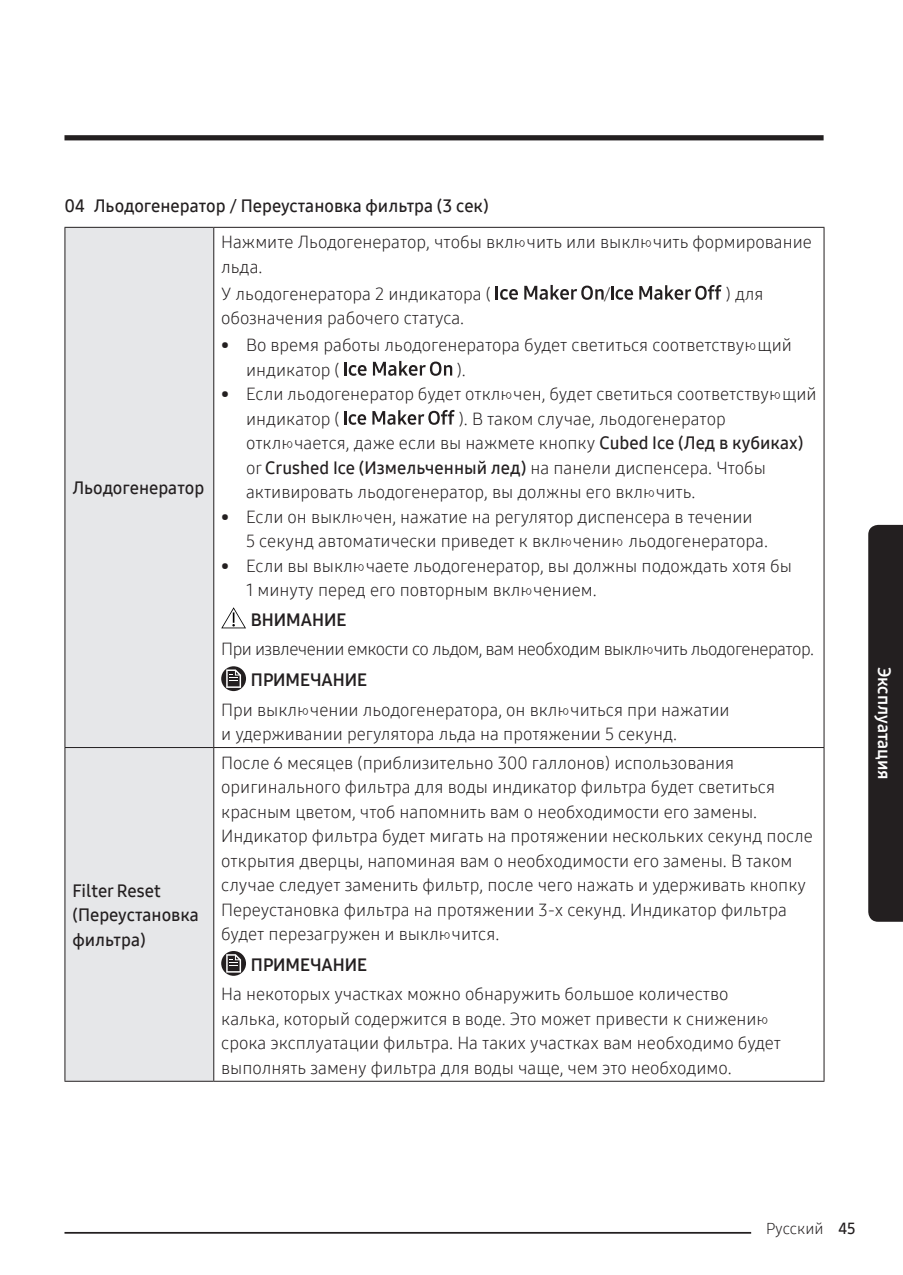
<style>
.page{position:relative;width:903px;height:1275px;background:#fff}
.page>*{position:absolute;margin:0;border:0;box-sizing:border-box;transform-origin:0 0}
.t1{font:17.5px/24.5px "Samsung One 300";color:#231f20}
.t2{font:17.5px/24.5px "Samsung One 600";color:#231f20}
.t3{font:17.5px "Samsung One 300";letter-spacing:-.03em;color:#231f20}
.DL_DT_Icon{font:17.5px "Samsung One 700";color:#231f20}
.Sidebar{font:17.5px "Samsung One 700";color:#fff}
.t4{font:15.75px "Samsung One 300";color:#231f20}
.s1{font-family:"Samsung One 600"}
</style>
<div class="page">
<div style="left:64px;top:135px;width:759px;height:5px;background:#231f20"></div>
<hr style="left:64px;top:1232px;width:759px;height:2px;background:#231f20">
<div style="left:751px;top:1219px;width:87px;height:17px;background:#fff"></div>
<div style="left:868px;top:525px;width:35px;height:397px;background:#231f20"></div>
<div style="left:65px;top:228px;width:148px;height:853px;background:#e6e7e9"></div>
<hr style="left:64px;top:227px;width:150px;height:1px;background:#231f20">
<hr style="left:64px;top:228px;width:1px;height:519px;background:#231f20">
<hr style="left:214px;top:227px;width:610px;height:1px;background:#231f20">
<hr style="left:213px;top:228px;width:1px;height:519px;background:#231f20">
<hr style="left:823px;top:228px;width:1px;height:519px;background:#231f20">
<hr style="left:64px;top:747px;width:150px;height:1px;background:#231f20">
<hr style="left:64px;top:748px;width:1px;height:333px;background:#231f20">
<hr style="left:214px;top:747px;width:610px;height:1px;background:#231f20">
<hr style="left:213px;top:748px;width:1px;height:333px;background:#231f20">
<hr style="left:823px;top:748px;width:1px;height:333px;background:#231f20">
<hr style="left:64px;top:1081px;width:150px;height:1px;background:#231f20">
<hr style="left:214px;top:1081px;width:610px;height:1px;background:#231f20">
<hr style="left:495px;top:286px;width:3px;height:14px;background:#231f20">
<svg style="left:500px;top:289px;width:18px;height:11px"></svg>
<svg style="left:524px;top:285px;width:80px;height:15px"></svg>
<svg style="left:611px;top:286px;width:22px;height:14px"></svg>
<svg style="left:639px;top:285px;width:82px;height:15px"></svg>
<svg style="left:344px;top:362px;width:23px;height:14px"></svg>
<svg style="left:373px;top:361px;width:79px;height:15px"></svg>
<svg style="left:344px;top:411px;width:22px;height:14px"></svg>
<svg style="left:372px;top:410px;width:82px;height:15px"></svg>
<svg style="left:221px;top:607px;width:25px;height:21px"></svg>
<svg style="left:221px;top:666px;width:25px;height:25px"></svg>
<svg style="left:226px;top:669px;width:15px;height:19px"></svg>
<svg style="left:221px;top:951px;width:25px;height:25px"></svg>
<svg style="left:226px;top:954px;width:15px;height:19px"></svg>
<h4 class="t2" style="left:64px;top:193px;width:426px">04 Льодогенератор / Переустановка фильтра (3 сек)</h4>
<p class="t2" style="left:72px;top:476px;width:133px">Льодогенератор</p>
<p class="t2" style="left:72px;top:878px;width:128px">Filter Reset (Переустановка фильтра)</p>
<p class="t1" style="left:221px;top:230px;width:592px">Нажмите Льодогенератор, чтобы включить или выключить формирование льда.</p>
<p class="t1" style="left:221px;top:281px;width:272px">У льодогенератора 2 индикатора (</p>
<p class="t1" style="left:604px;top:281px;width:9px">/</p>
<p class="t1" style="left:725px;top:281px;width:40px">) для</p>
<p class="t1" style="left:221px;top:306px;width:245px">обозначения рабочего статуса.</p>
<p class="t1" style="left:246px;top:333px;width:547px;text-indent:-25px">• Во время работы льодогенератора будет светиться соответствующий индикатор (</p>
<p class="t1" style="left:456px;top:357px;width:11px">).</p>
<p class="t1" style="left:246px;top:382px;width:572px;text-indent:-25px">• Если льодогенератор будет отключен, будет светиться соответствующий индикатор (</p>
<p class="t1" style="left:246px;top:406px;width:559px;text-indent:213px">). В таком случае, льодогенератор отключается, даже если вы нажмете кнопку <span class="s1">Cubed Ice (Лед в кубиках) </span>or <span class="s1">Crushed Ice (Измельченный лед)</span> на панели диспенсера. Чтобы активировать льодогенератор, вы должны его включить.</p>
<p class="t1" style="left:246px;top:504px;width:523px;text-indent:-25px">• Если он выключен, нажатие на регулятор диспенсера в течении<br>5 секунд автоматически приведет к включению льодогенератора.</p>
<p class="t1" style="left:246px;top:553px;width:547px;text-indent:-25px">• Если вы выключаете льодогенератор, вы должны подождать хотя бы<br>1 минуту перед его повторным включением.</p>
<p class="DL_DT_Icon" style="left:251px;top:608px;width:97px">ВНИМАНИЕ</p>
<p class="t3" style="left:221px;top:637px;width:594px">При извлечении емкости со льдом, вам необходим выключить льодогенератор.</p>
<p class="DL_DT_Icon" style="left:251px;top:668px;width:118px">ПРИМЕЧАНИЕ</p>
<p class="t1" style="left:221px;top:697px;width:510px">При выключении льодогенератора, он включиться при нажатии и удерживании регулятора льда на протяжении 5 секунд.</p>
<p class="t1" style="left:221px;top:750px;width:593px">После 6 месяцев (приблизительно 300 галлонов) использования оригинального фильтра для воды индикатор фильтра будет светиться красным цветом, чтоб напомнить вам о необходимости его замены.<br>Индикатор фильтра будет мигать на протяжении нескольких секунд после открытия дверцы, напоминая вам о необходимости его замены. В таком случае следует заменить фильтр, после чего нажать и удерживать кнопку Переустановка фильтра на протяжении 3-х секунд. Индикатор фильтра будет перезагружен и выключится.</p>
<p class="DL_DT_Icon" style="left:251px;top:953px;width:118px">ПРИМЕЧАНИЕ</p>
<p class="t1" style="left:221px;top:982px;width:561px">На некоторых участках можно обнаружить большое количество калька, который содержится в воде. Это может привести к снижению срока эксплуатации фильтра. На таких участках вам необходимо будет выполнять замену фильтра для воды чаще, чем это необходимо.</p>
<p class="Sidebar" style="left:896px;top:667px;width:115px;rotate:90deg">Эксплуатация</p>
<p class="t4" style="left:766px;top:1217px;width:91px">Pусский <span class="s1">45</span></p>
</div>
